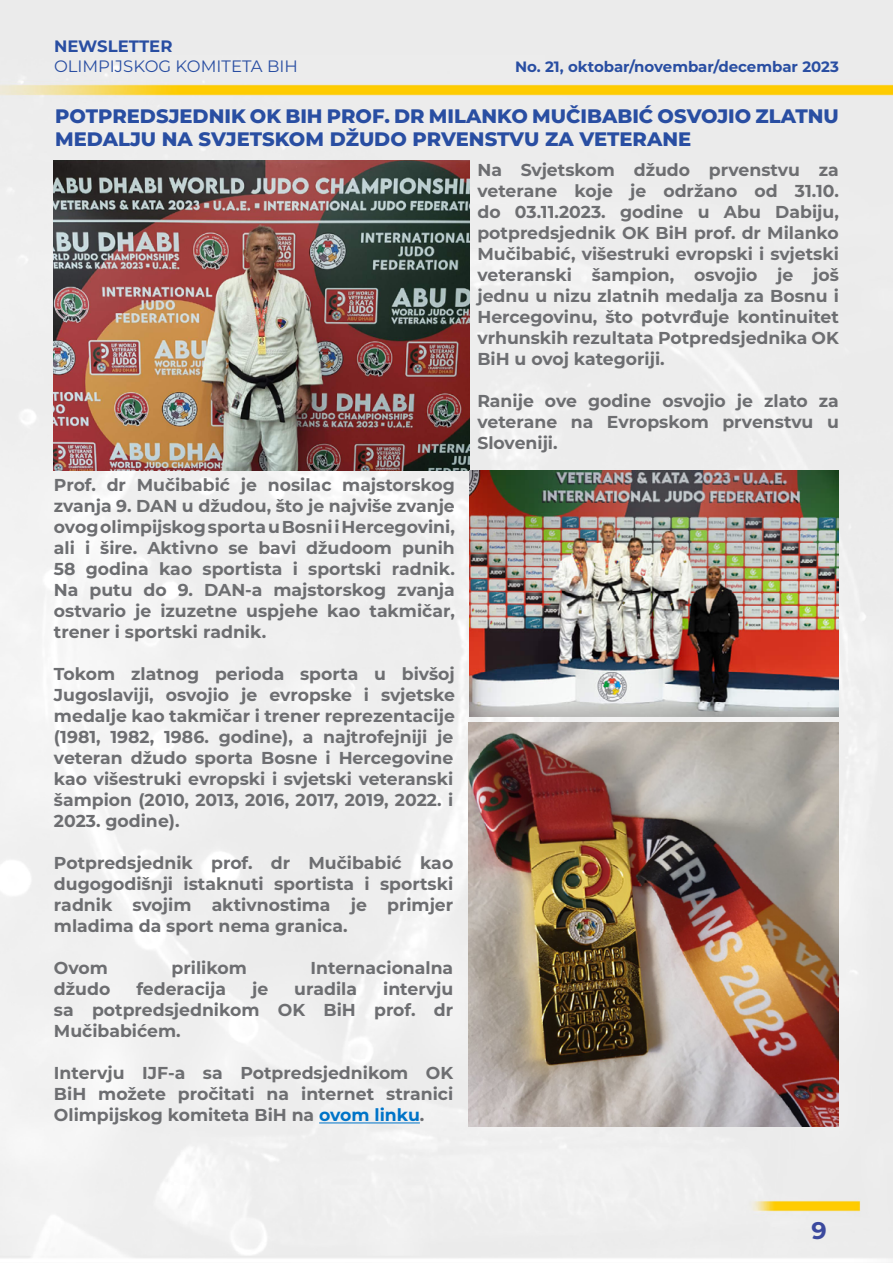
<style>
.page{position:relative;width:893px;height:1263px;background:#fff}
.page>*{position:absolute;margin:0;border:0;box-sizing:border-box;transform-origin:0 0}
.t1{font:700 24px "Montserrat Alternates";color:#3b499e}
.t2{font:800 19.5px/23.4px "Montserrat";color:#294ea2}
.t3{font:700 17.25px/21px "Montserrat";color:#6d6e71;text-align:justify}
.t4{font:16.5px "Montserrat";color:#294ea2}
.t5{font:700 16.5px "Montserrat";color:#294ea2}
.t6{font:700 15px "Montserrat";color:#294ea2}
.s1{color:#0074c8}
</style>
<div class="page">
<img style="left:0;top:0;width:893px;height:1263px">
<hr style="left:319px;top:1122px;width:101px;height:1px;background:#0074c8">
<img style="left:54px;top:160px;width:416px;height:310px">
<img style="left:470px;top:470px;width:369px;height:247px">
<img style="left:468px;top:722px;width:371px;height:404px">
<p class="t5" style="left:54px;top:34px;width:120px">NEWSLETTER</p>
<p class="t4" style="left:54px;top:55px;width:245px">OLIMPIJSKOG KOMITETA BIH</p>
<p class="t6" style="left:515px;top:56px;width:325px">No. 21, oktobar/novembar/decembar 2023</p>
<p class="t2" style="left:55px;top:103px;width:785px">POTPREDSJEDNIK OK BIH PROF. DR MILANKO MUČIBABIĆ OSVOJIO ZLATNU<br>MEDALJU NA SVJETSKOM DŽUDO PRVENSTVU ZA VETERANE</p>
<p class="t3" style="left:477px;top:159px;width:363px">Na Svjetskom džudo prvenstvu za veterane koje je održano od 31.10. do 03.11.2023. godine u Abu Dabiju, potpredsjednik OK BiH prof. dr Milanko Mučibabić, višestruki evropski i svjetski veteranski šampion, osvojio je još jednu u nizu zlatnih medalja za Bosnu i Hercegovinu, što potvrđuje kontinuitet vrhunskih rezultata Potpredsjednika OK BiH u ovoj kategoriji.</p>
<p class="t3" style="left:477px;top:390px;width:363px">Ranije ove godine osvojio je zlato za veterane na Evropskom prvenstvu u Sloveniji.</p>
<p class="t3" style="left:54px;top:474px;width:402px">Prof. dr Mučibabić je nosilac majstorskog zvanja 9. DAN u džudou, što je najviše zvanje ovog olimpijskog sporta u Bosni i Hercegovini, ali i šire. Aktivno se bavi džudoom punih 58 godina kao sportista i sportski radnik.<br>Na putu do 9. DAN-a majstorskog zvanja ostvario je izuzetne uspjehe kao takmičar, trener i sportski radnik.</p>
<p class="t3" style="left:54px;top:662px;width:402px">Tokom zlatnog perioda sporta u bivšoj Jugoslaviji, osvojio je evropske i svjetske medalje kao takmičar i trener reprezentacije (1981, 1982, 1986. godine), a najtrofejniji je veteran džudo sporta Bosne i Hercegovine kao višestruki evropski i svjetski veteranski šampion (2010, 2013, 2016, 2017, 2019, 2022. i 2023. godine).</p>
<p class="t3" style="left:54px;top:851px;width:401px">Potpredsjednik prof. dr Mučibabić kao dugogodišnji istaknuti sportista i sportski radnik svojim aktivnostima je primjer mladima da sport nema granica.</p>
<p class="t3" style="left:54px;top:956px;width:56px">Ovom</p>
<p class="t3" style="left:172px;top:956px;width:77px">prilikom</p>
<p class="t3" style="left:311px;top:956px;width:144px">Internacionalna</p>
<p class="t3" style="left:54px;top:977px;width:58px">džudo</p>
<p class="t3" style="left:136px;top:977px;width:91px">federacija</p>
<p class="t3" style="left:252px;top:977px;width:18px">je</p>
<p class="t3" style="left:294px;top:977px;width:64px">uradila</p>
<p class="t3" style="left:54px;top:977px;width:401px;text-indent:329px">intervju sa potpredsjednikom OK BiH prof. dr Mučibabićem.</p>
<p class="t3" style="left:54px;top:1061px;width:401px">Intervju IJF-a sa Potpredsjednikom OK BiH možete pročitati na internet stranici Olimpijskog komiteta BiH na <span class="s1">ovom linku</span>.</p>
<h1 class="t1" style="left:811px;top:1213px;width:17px">9</h1>
</div>
